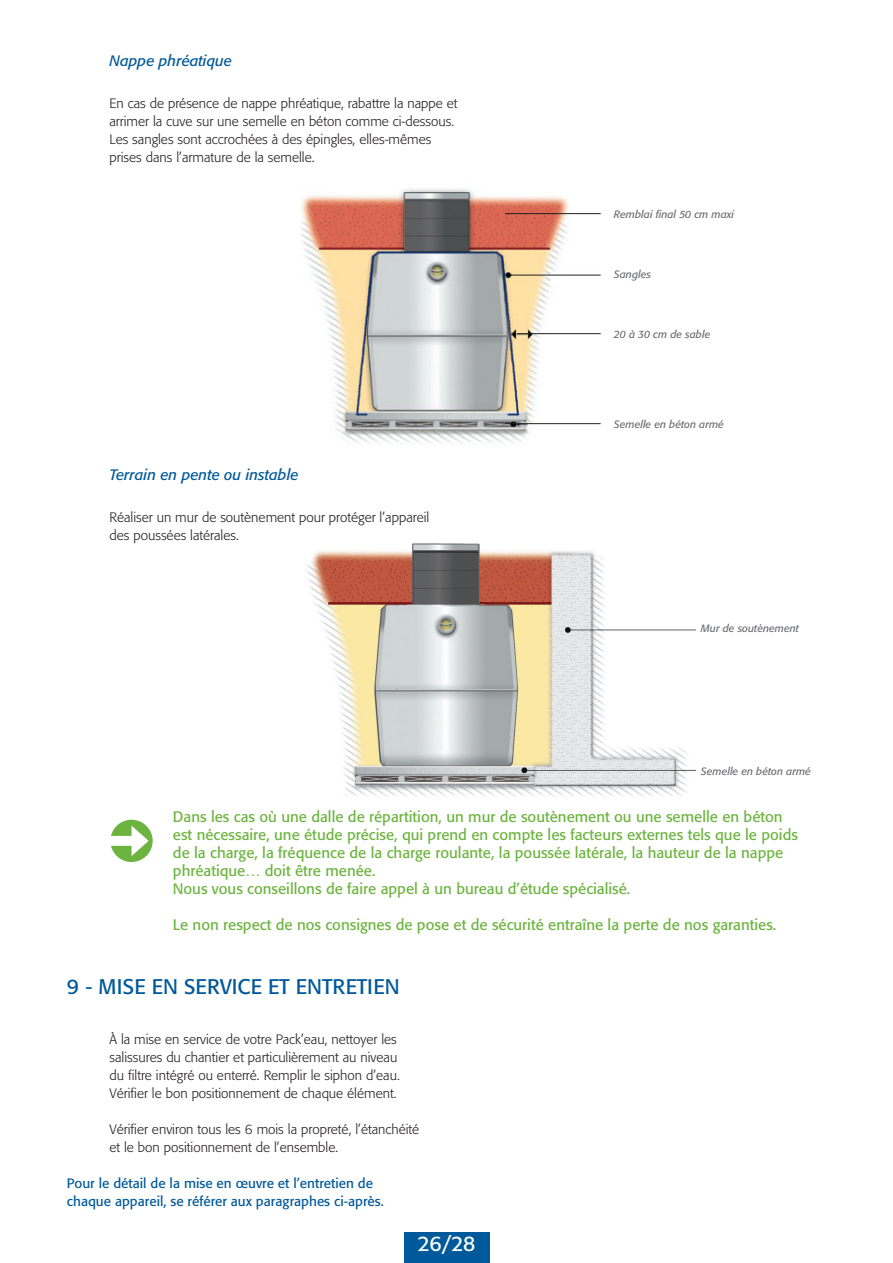
<style>
.page{position:relative;width:893px;height:1263px;background:#fff}
.page>*{position:absolute;margin:0;border:0;box-sizing:border-box;transform-origin:0 0}
.t1{font:21px "Formata";color:#00599a}
.t2{font:21px "Formata";color:#fff}
.t3{font:15px/18px "Formata";color:#6cb43f}
.t4{font:italic 15px "Formata";color:#00599a}
.t5{font:300 13.5px/18px "Formata";color:#231f20}
.t6{font:13.5px/18px "Formata";color:#00599a}
.t7{font:italic 10.5px "Formata";color:#6c6d70}
</style>
<div class="page">
<div style="left:404px;top:1232px;width:85px;height:31px;background:#00599a"></div>
<img style="left:306px;top:543px;width:390px;height:254px">
<img style="left:301px;top:189px;width:300px;height:254px">
<hr style="left:505px;top:213px;width:96px;height:1px;background:#231f20">
<hr style="left:511px;top:275px;width:90px;height:1px;background:#231f20">
<hr style="left:517px;top:333px;width:84px;height:1px;background:#231f20">
<hr style="left:505px;top:423px;width:96px;height:1px;background:#231f20">
<p class="t4" style="left:109px;top:52px;width:124px">Nappe phréatique</p>
<p class="t5" style="left:109px;top:94px;width:350px">En cas de présence de nappe phréatique, rabattre la nappe et arrimer la cuve sur une semelle en béton comme ci-dessous.<br>Les sangles sont accrochées à des épingles, elles-mêmes prises dans l’armature de la semelle.</p>
<p class="t4" style="left:109px;top:466px;width:191px">Terrain en pente ou instable</p>
<p class="t5" style="left:109px;top:508px;width:321px">Réaliser un mur de soutènement pour protéger l’appareil des poussées latérales.</p>
<p class="t7" style="left:614px;top:208px;width:122px">Remblai final 50 cm maxi</p>
<p class="t7" style="left:614px;top:268px;width:39px">Sangles</p>
<p class="t7" style="left:614px;top:328px;width:98px">20 à 30 cm de sable</p>
<p class="t7" style="left:614px;top:418px;width:112px">Semelle en béton armé</p>
<p class="t7" style="left:701px;top:622px;width:99px">Mur de soutènement</p>
<p class="t7" style="left:701px;top:765px;width:112px">Semelle en béton armé</p>
<p class="t3" style="left:173px;top:808px;width:627px">Dans les cas où une dalle de répartition, un mur de soutènement ou une semelle en béton est nécessaire, une étude précise, qui prend en compte les facteurs externes tels que le poids de la charge, la fréquence de la charge roulante, la poussée latérale, la hauteur de la nappe phréatique… doit être menée.<br>Nous vous conseillons de faire appel à un bureau d’étude spécialisé.</p>
<p class="t3" style="left:173px;top:916px;width:605px">Le non respect de nos consignes de pose et de sécurité entraîne la perte de nos garanties.</p>
<h1 class="t1" style="left:67px;top:974px;width:334px">9 - MISE EN SERVICE ET ENTRETIEN</h1>
<p class="t5" style="left:109px;top:1030px;width:292px">À la mise en service de votre Pack’eau, nettoyer les salissures du chantier et particulièrement au niveau du filtre intégré ou enterré. Remplir le siphon d’eau.<br>Vérifier le bon positionnement de chaque élément.</p>
<p class="t5" style="left:109px;top:1120px;width:311px">Vérifier environ tous les 6 mois la propreté, l’étanchéité et le bon positionnement de l’ensemble.</p>
<p class="t6" style="left:67px;top:1174px;width:318px">Pour le détail de la mise en œuvre et l’entretien de chaque appareil, se référer aux paragraphes ci-après.</p>
<h1 class="t2" style="left:418px;top:1231px;width:59px">26/28</h1>
</div>
